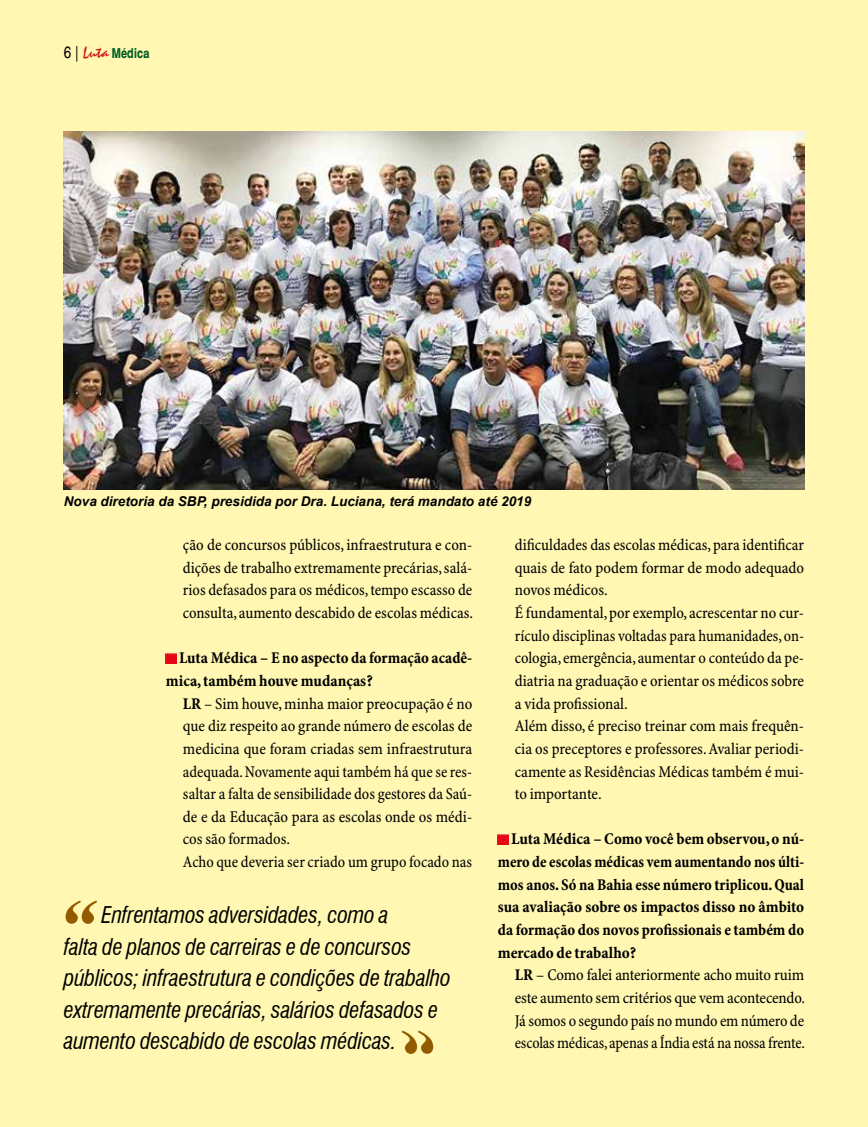
<style>
.page{position:relative;width:868px;height:1127px;background:#fff}
.page>*{position:absolute;margin:0;border:0;box-sizing:border-box;transform-origin:0 0}
.t1{font:italic 700 75px "Times New Roman";color:#935b00}
.t2{font:italic condensed 22.5px/31.5px "Swiss 721 BT";letter-spacing:-.01em;color:#000}
.t3{font:16.5px/22.6px "Minion Pro Cn Capt";color:#000;text-align:justify}
.t4{font:16.5px/22.6px "Minion Pro Cn Capt";color:#000;scale:.96 1}
.t5{font:16.5px/22.6px "Minion Pro Bold Cn Capt";color:#000}
.t6{font:italic 700 13.5px "Arial";color:#000}
.t7{font:700 13.5px "Switzerland Narrow";color:#005e27}
.s1{font-family:"Switzerland Narrow Plain";font-weight:400;font-size:16.5px;color:#000}
.s2{font-family:"Staccato 222 BT";font-weight:400;font-size:16.5px;color:#cd171a}
.s3{font-family:"Minion Pro Bold Cn Capt"}
</style>
<div class="page">
<div style="left:0;top:0;width:867px;height:1127px;background:#fff7b2"></div>
<hr style="left:867px;top:0;width:1px;height:1127px;background:#fff7b2">
<svg style="left:166px;top:653px;width:10px;height:10px"></svg>
<svg style="left:497px;top:834px;width:11px;height:10px"></svg>
<img style="left:64px;top:132px;width:740px;height:357px">
<p class="t7" style="left:64px;top:45px;width:87px"><span class="s1">6 |</span> <span class="s2">Luta</span> Médica</p>
<p class="t6" style="left:64px;top:492px;width:469px">Nova diretoria da SBP, presidida por Dra. Luciana, terá mandato até 2019</p>
<p class="t3" style="left:183px;top:534px;width:292px">ção de concursos públicos, infraestrutura e con&shy;dições de trabalho extremamente precárias, salá&shy;rios defasados para os médicos, tempo escasso de consulta, aumento descabido de escolas médicas.</p>
<p class="t5" style="left:166px;top:647px;width:308px;text-indent:13px">Luta Médica – E no aspecto da formação acadê&shy;mica, também houve mudanças?</p>
<p class="t3" style="left:183px;top:693px;width:291px;text-align:left"><span class="s3">LR</span> – Sim houve, minha maior preocupação é no que diz respeito ao grande número de escolas de medicina que foram criadas sem infraestrutura adequada. Novamente aqui também há que se res&shy;saltar a falta de sensibilidade dos gestores da Saú&shy;de e da Educação para as escolas onde os médi&shy;cos são formados.<br>Acho que deveria ser criado um grupo focado nas</p>
<h1 class="t1" style="left:57px;top:874px;width:39px">“</h1>
<h2 class="t2" style="left:64px;top:899px;width:388px;text-indent:38px">Enfrentamos adversidades, como a<br>falta de planos de carreiras e de concursos públicos; infraestrutura e condições de trabalho extremamente precárias, salários defasados e aumento descabido de escolas médicas.</h2>
<p class="t4" style="left:514px;top:534px;width:303px">dificuldades das escolas médicas, para identificar quais de fato podem formar de modo adequado novos médicos.<br>É fundamental, por exemplo, acrescentar no cur&shy;rículo disciplinas voltadas para humanidades, on&shy;cologia, emergência, aumentar o conteúdo da pe&shy;diatria na graduação e orientar os médicos sobre a vida profissional.<br>Além disso, é preciso treinar com mais frequên&shy;cia os preceptores e professores. Avaliar periodi&shy;camente as Residências Médicas também é mui&shy;to importante.</p>
<p class="t5" style="left:497px;top:828px;width:308px;text-align:justify;text-indent:13px">Luta Médica – Como você bem observou, o nú&shy;mero de escolas médicas vem aumentando nos últi&shy;mos anos. Só na Bahia esse número triplicou. Qual sua avaliação sobre os impactos disso no âmbito da formação dos novos profissionais e também do mercado de trabalho?</p>
<p class="t3" style="left:514px;top:964px;width:292px"><span class="s3">LR</span> – Como falei anteriormente acho muito ruim este aumento sem critérios que vem acontecendo.<br>Já somos o segundo país no mundo em número de escolas médicas, apenas a Índia está na nossa frente.</p>
</div>
